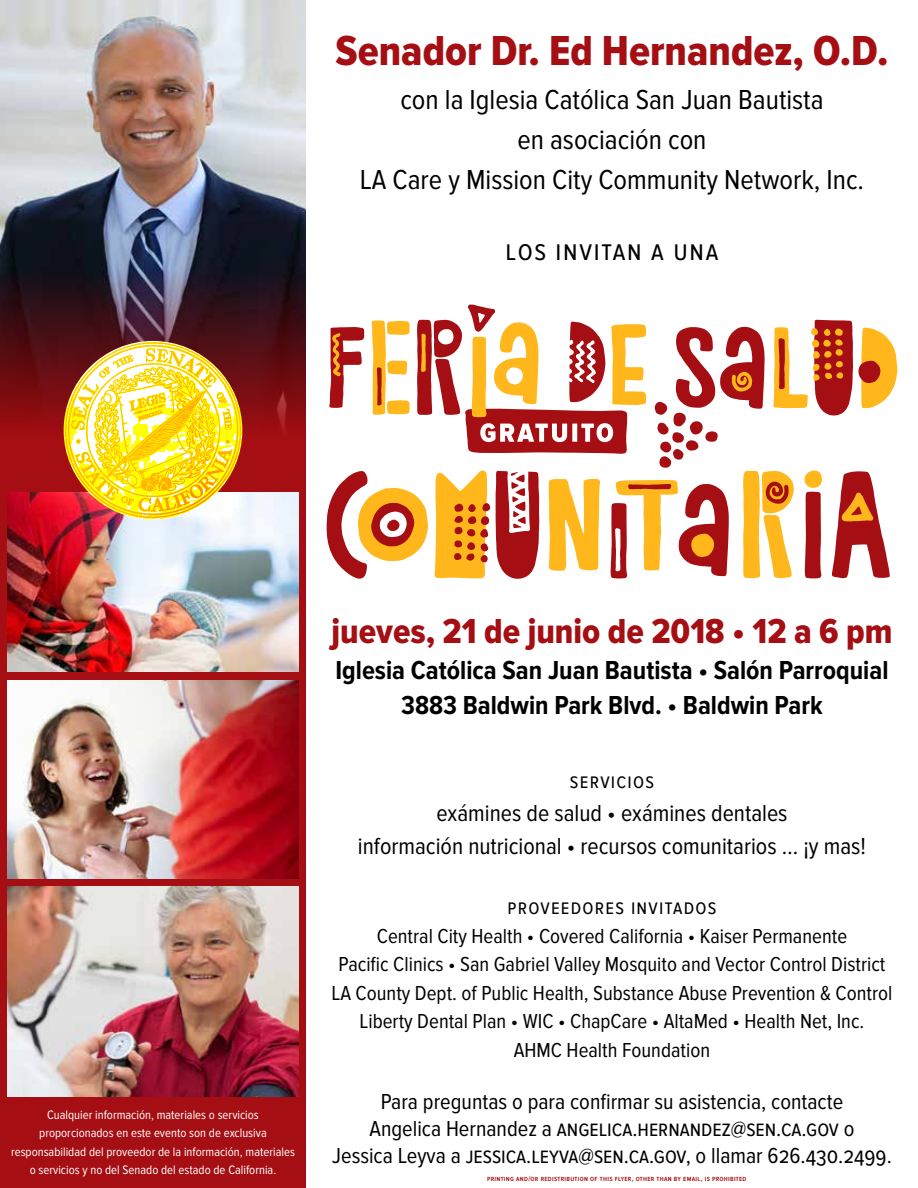
<style>
.page{position:relative;width:918px;height:1188px;background:#fff}
.page>*{position:absolute;margin:0;border:0;box-sizing:border-box;transform-origin:0 0}
.t1{font:43.5px "Proxima Nova Cond Extrabld";color:#a50e12}
.t2{font:36px "Proxima Nova Cond Extrabld";color:#a50e12}
.t3{font:28.5px/40.2px "Proxima Nova Cond";color:#000;text-align:center}
.t4{font:28.5px "Proxima Nova Cond";letter-spacing:.06em;color:#000}
.t5{font:700 27px/35.4px "Proxima Nova Cond";color:#000;text-align:center}
.t6{font:24px/33px "Proxima Nova Cond";color:#000;text-align:center}
.t7{font:22.5px/27px "Proxima Nova Cond";color:#000;text-align:center}
.t8{font:21px/28.5px "Proxima Nova Cond";color:#000;text-align:center}
.t9{font:21px "Proxima Nova Cond";letter-spacing:.06em;color:#000}
.t10{font:12.75px/18.3px "Proxima Nova Cond";color:#fff;text-align:center}
.t11{font:600 7.5px "Proxima Nova Cond";letter-spacing:.04em;color:#a50e12}
</style>
<div class="page">
<div style="left:0;top:111px;width:306px;height:1077px;background:#a50e12"></div>
<img style="left:0;top:0;width:306px;height:436px">
<img style="left:8px;top:887px;width:290px;height:209px">
<img style="left:8px;top:680px;width:290px;height:199px">
<img style="left:8px;top:493px;width:290px;height:178px">
<img style="left:64px;top:341px;width:178px;height:179px">
<img style="left:64px;top:341px;width:178px;height:179px;border-radius:89px">
<svg style="left:327px;top:304px;width:571px;height:275px"></svg>
<h1 class="t1" style="left:336px;top:27px;width:554px">Senador Dr. Ed Hernandez, O.D.</h1>
<h3 class="t3" style="left:360px;top:80px;width:506px">con la Iglesia Católica San Juan Bautista<br>en asociación con<br>LA Care y Mission City Community Network, Inc.</h3>
<h3 class="t4" style="left:506px;top:235px;width:214px">los invitan a una</h3>
<p class="t10" style="left:11px;top:1106px;width:285px">Cualquier información, materiales o servicios proporcionados en este evento son de exclusiva responsabilidad del proveedor de la información, materiales o servicios y no del Senado del estado de California.</p>
<h2 class="t2" style="left:332px;top:611px;width:562px">jueves, 21 de junio de 2018 • 12 a 6 pm</h2>
<p class="t5" style="left:335px;top:653px;width:555px">Iglesia Católica San Juan Bautista • Salón Parroquial<br>3883 Baldwin Park Blvd. • Baldwin Park</p>
<p class="t9" style="left:570px;top:769px;width:86px">servicios</p>
<p class="t6" style="left:358px;top:797px;width:510px">exámines de salud • exámines dentales<br>información nutricional • recursos comunitarios … ¡y mas!</p>
<p class="t8" style="left:332px;top:893px;width:562px">proveedores invitados<br>Central City Health • Covered California • Kaiser Permanente<br>Pacific Clinics • San Gabriel Valley Mosquito and Vector Control District LA County Dept. of Public Health, Substance Abuse Prevention &amp; Control Liberty Dental Plan • WIC • ChapCare • AltaMed • Health Net, Inc.<br>AHMC Health Foundation</p>
<p class="t7" style="left:332px;top:1089px;width:561px">Para preguntas o para confirmar su asistencia, contacte<br>Angelica Hernandez a angelica.hernandez@sen.ca.gov o<br>Jessica Leyva a jessica.leyva@sen.ca.gov, o llamar 626.430.2499.</p>
<p class="t11" style="left:487px;top:1175px;width:261px">printing and/or redistribution of this flyer, other than by email, is prohibited</p>
</div>
